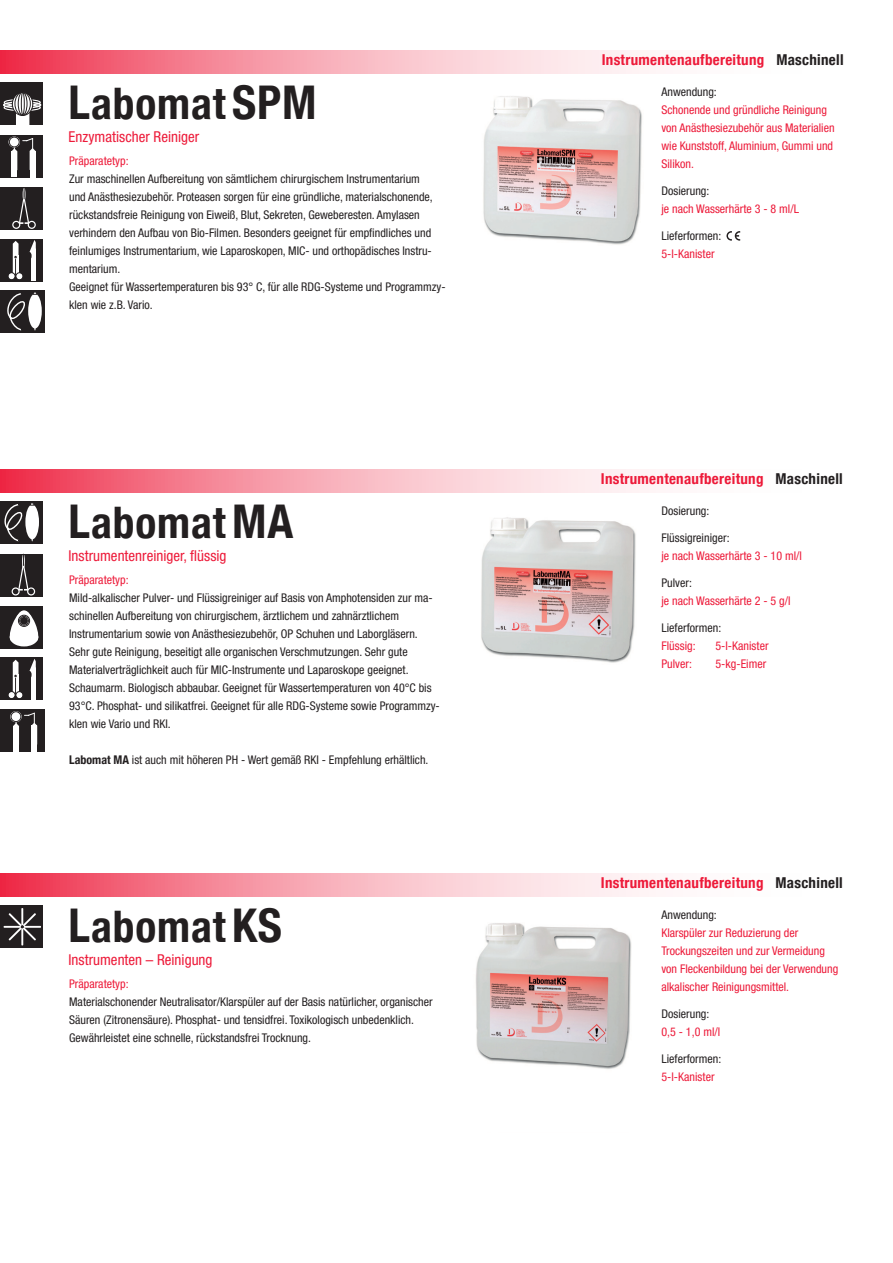
<style>
.page{position:relative;width:893px;height:1263px;background:#fff}
.page>*{position:absolute;margin:0;border:0;box-sizing:border-box;transform-origin:0 0}
.t1{font:700 condensed 43.5px "Helvetica Neue";letter-spacing:.02em;color:#231f20}
.t2{font:700 condensed 15px "Helvetica Neue";letter-spacing:.02em;color:#ed1a39}
.t3{font:condensed 15px "Helvetica Neue";color:#ed1a39}
.t4{font:condensed 12px/18px "Helvetica Neue";color:#231f20}
.t5{font:condensed 12px/18px "Helvetica Neue";color:#ed1a39}
.s1{font-size:46.5px}
.s2{font-weight:700}
.s3{color:#231f20}
</style>
<div class="page">
<svg style="left:0;top:51px;width:649px;height:23px;background:#f7a3b0"></svg>
<div style="left:0;top:83px;width:43px;height:42px;background:#231f20"></div>
<svg style="left:16px;top:112px;width:13px;height:13px"></svg>
<div style="left:4px;top:99px;width:37px;height:7px;border:1px solid #fff;border-radius:50%"></div>
<div style="left:4px;top:104px;width:37px;height:7px;border:1px solid #fff;border-radius:50%"></div>
<div style="left:3px;top:101px;width:38px;height:8px;border:2px solid #fff;border-radius:50%"></div>
<svg style="left:13px;top:93px;width:20px;height:22px"></svg>
<div style="left:12px;top:92px;width:21px;height:24px;border:1px solid #231f20;border-radius:50%"></div>
<svg style="left:15px;top:92px;width:15px;height:23px"></svg>
<div style="left:15px;top:92px;width:16px;height:24px;border:1px solid #231f20;border-radius:50%"></div>
<svg style="left:18px;top:92px;width:9px;height:23px"></svg>
<div style="left:18px;top:92px;width:9px;height:24px;border:1px solid #231f20;border-radius:50%"></div>
<div style="left:21px;top:92px;width:4px;height:23px;border:1px solid #231f20;border-radius:50%"></div>
<div style="left:0;top:135px;width:43px;height:42px;background:#231f20"></div>
<div style="left:11px;top:151px;width:6px;height:26px;background:#fff"></div>
<div style="left:30px;top:151px;width:5px;height:26px;background:#fff"></div>
<svg style="left:11px;top:138px;width:25px;height:35px"></svg>
<div style="left:10px;top:137px;width:9px;height:10px;background:#fff;border-radius:50%"></div>
<div style="left:9px;top:137px;width:11px;height:10px;border:1px solid #231f20;border-radius:50%"></div>
<div style="left:0;top:187px;width:43px;height:43px;background:#231f20"></div>
<div style="left:12px;top:221px;width:8px;height:8px;border:1px solid #fff;border-radius:50%"></div>
<div style="left:28px;top:221px;width:8px;height:8px;border:1px solid #fff;border-radius:50%"></div>
<svg style="left:18px;top:188px;width:12px;height:37px"></svg>
<div style="left:0;top:239px;width:43px;height:42px;background:#231f20"></div>
<hr style="left:32px;top:244px;width:4px;height:37px;background:#fff">
<div style="left:8px;top:273px;width:7px;height:7px;background:#fff;border-radius:50%"></div>
<div style="left:8px;top:272px;width:7px;height:8px;border:1px solid #231f20;border-radius:50%"></div>
<svg style="left:13px;top:240px;width:23px;height:40px"></svg>
<div style="left:0;top:291px;width:45px;height:42px;background:#231f20"></div>
<div style="left:28px;top:294px;width:14px;height:34px;background:#fff;border-radius:50%"></div>
<svg style="left:7px;top:293px;width:18px;height:38px"></svg>
<svg style="left:0;top:470px;width:649px;height:23px;background:#f7a3b0"></svg>
<div style="left:0;top:502px;width:43px;height:42px;background:#231f20"></div>
<div style="left:25px;top:505px;width:14px;height:34px;background:#fff;border-radius:50%"></div>
<svg style="left:4px;top:504px;width:19px;height:38px"></svg>
<div style="left:0;top:554px;width:43px;height:42px;background:#231f20"></div>
<div style="left:12px;top:587px;width:8px;height:8px;border:1px solid #fff;border-radius:50%"></div>
<div style="left:27px;top:587px;width:8px;height:8px;border:1px solid #fff;border-radius:50%"></div>
<svg style="left:17px;top:555px;width:12px;height:36px"></svg>
<div style="left:0;top:606px;width:43px;height:42px;background:#231f20"></div>
<svg style="left:9px;top:610px;width:30px;height:32px"></svg>
<div style="left:10px;top:628px;width:28px;height:18px;background:#fff;border-radius:50%"></div>
<div style="left:20px;top:617px;width:8px;height:8px;background:#231f20;border-radius:50%"></div>
<div style="left:19px;top:616px;width:10px;height:9px;border:1px solid #231f20;border-radius:50%"></div>
<div style="left:18px;top:615px;width:12px;height:11px;border:1px solid #231f20;border-radius:50%"></div>
<div style="left:0;top:658px;width:43px;height:42px;background:#231f20"></div>
<hr style="left:32px;top:662px;width:4px;height:38px;background:#fff">
<div style="left:8px;top:692px;width:7px;height:6px;background:#fff;border-radius:50%"></div>
<div style="left:8px;top:691px;width:7px;height:8px;border:1px solid #231f20;border-radius:50%"></div>
<svg style="left:13px;top:659px;width:23px;height:40px"></svg>
<div style="left:0;top:710px;width:45px;height:42px;background:#231f20"></div>
<div style="left:13px;top:726px;width:6px;height:26px;background:#fff"></div>
<div style="left:31px;top:726px;width:6px;height:26px;background:#fff"></div>
<svg style="left:13px;top:713px;width:24px;height:13px"></svg>
<div style="left:11px;top:712px;width:10px;height:9px;background:#fff;border-radius:50%"></div>
<div style="left:11px;top:711px;width:10px;height:11px;border:1px solid #231f20;border-radius:50%"></div>
<svg style="left:0;top:874px;width:649px;height:23px;background:#f7a3b0"></svg>
<div style="left:0;top:905px;width:43px;height:43px;background:#231f20"></div>
<svg style="left:4px;top:908px;width:37px;height:37px"></svg>
<img style="left:481px;top:517px;width:155px;height:146px">
<img style="left:475px;top:923px;width:157px;height:146px">
<img style="left:483px;top:96px;width:159px;height:149px">
<svg style="left:726px;top:231px;width:14px;height:10px"></svg>
<h1 class="t1" style="left:69px;top:77px;width:250px"><span class="s1">L</span>abomat <span class="s1">SPM</span></h1>
<p class="t3" style="left:69px;top:128px;width:132px">Enzymatischer Reiniger</p>
<p class="t5" style="left:69px;top:152px;width:61px">Präparatetyp:</p>
<p class="t4" style="left:69px;top:170px;width:378px">Zur maschinellen Aufbereitung von sämtlichem chirurgischem Instrumentarium<br>und Anästhesiezubehör. Proteasen sorgen für eine gründliche, materialschonende, rückstandsfreie Reinigung von Eiweiß, Blut, Sekreten, Geweberesten. Amylasen verhindern den Aufbau von Bio-Filmen. Besonders geeignet für empfindliches und feinlumiges Instrumentarium, wie Laparoskopen, MIC- und orthopädisches Instru&shy;mentarium.<br>Geeignet für Wassertemperaturen bis 93° C, für alle RDG-Systeme und Programmzy&shy;klen wie z.B. Vario.</p>
<h1 class="t1" style="left:69px;top:496px;width:226px"><span class="s1">L</span>abomat<span class="s1">MA</span></h1>
<p class="t3" style="left:69px;top:547px;width:159px">Instrumentenreiniger, flüssig</p>
<p class="t5" style="left:69px;top:571px;width:61px">Präparatetyp:</p>
<p class="t4" style="left:69px;top:589px;width:372px">Mild-alkalischer Pulver- und Flüssigreiniger auf Basis von Amphotensiden zur ma&shy;schinellen Aufbereitung von chirurgischem, ärztlichem und zahnärztlichem Instrumentarium sowie von Anästhesiezubehör, OP Schuhen und Laborgläsern.<br>Sehr gute Reinigung, beseitigt alle organischen Verschmutzungen. Sehr gute Materialverträglichkeit auch für MIC-Instrumente und Laparoskope geeignet.<br>Schaumarm. Biologisch abbaubar. Geeignet für Wassertemperaturen von 40°C bis 93°C. Phosphat- und silikatfrei. Geeignet für alle RDG-Systeme sowie Programmzy&shy;klen wie Vario und RKI.</p>
<p class="t4" style="left:69px;top:751px;width:361px"><span class="s2">Labomat MA</span> ist auch mit höheren PH - Wert gemäß RKI - Empfehlung erhältlich.</p>
<h1 class="t1" style="left:69px;top:900px;width:215px"><span class="s1">L</span>abomat <span class="s1">KS</span></h1>
<p class="t3" style="left:69px;top:951px;width:145px">Instrumenten – Reinigung</p>
<p class="t5" style="left:69px;top:975px;width:61px">Präparatetyp:</p>
<p class="t4" style="left:69px;top:993px;width:365px">Materialschonender Neutralisator/Klarspüler auf der Basis natürlicher, organischer<br>Säuren (Zitronensäure). Phosphat- und tensidfrei. Toxikologisch unbedenklich.<br>Gewährleistet eine schnelle, rückstandsfrei Trocknung.</p>
<p class="t2" style="left:602px;top:51px;width:244px">Instrumentenaufbereitung <span class="s3">Maschinell</span></p>
<p class="t4" style="left:661px;top:83px;width:57px">Anwendung:</p>
<p class="t5" style="left:661px;top:101px;width:175px">Schonende und gründliche Reinigung von Anästhesiezubehör aus Materialien wie Kunststoff, Aluminium, Gummi und<br>Silikon.</p>
<p class="t4" style="left:661px;top:182px;width:49px">Dosierung:</p>
<p class="t5" style="left:661px;top:200px;width:139px">je nach Wasserhärte 3 - 8 ml/L</p>
<p class="t4" style="left:661px;top:227px;width:61px">Lieferformen:</p>
<p class="t5" style="left:661px;top:245px;width:55px">5-l-Kanister</p>
<p class="t2" style="left:601px;top:470px;width:244px">Instrumentenaufbereitung <span class="s3">Maschinell</span></p>
<p class="t4" style="left:661px;top:502px;width:49px">Dosierung:</p>
<p class="t4" style="left:661px;top:529px;width:70px">Flüssigreiniger:</p>
<p class="t5" style="left:661px;top:547px;width:142px">je nach Wasserhärte 3 - 10 ml/l</p>
<p class="t4" style="left:661px;top:574px;width:32px">Pulver:</p>
<p class="t5" style="left:661px;top:592px;width:131px">je nach Wasserhärte 2 - 5 g/l</p>
<p class="t4" style="left:661px;top:619px;width:61px">Lieferformen:</p>
<p class="t5" style="left:661px;top:637px;width:36px">Flüssig:</p>
<p class="t5" style="left:715px;top:637px;width:55px">5-l-Kanister</p>
<p class="t5" style="left:661px;top:655px;width:32px">Pulver:</p>
<p class="t5" style="left:715px;top:655px;width:52px">5-kg-Eimer</p>
<p class="t2" style="left:601px;top:874px;width:244px">Instrumentenaufbereitung <span class="s3">Maschinell</span></p>
<p class="t4" style="left:661px;top:906px;width:57px">Anwendung:</p>
<p class="t5" style="left:661px;top:924px;width:178px">Klarspüler zur Reduzierung der Trockungszeiten und zur Vermeidung von Fleckenbildung bei der Verwendung alkalischer Reinigungsmittel.</p>
<p class="t4" style="left:661px;top:1005px;width:49px">Dosierung:</p>
<p class="t5" style="left:661px;top:1023px;width:60px">0,5 - 1,0 ml/l</p>
<p class="t4" style="left:661px;top:1050px;width:61px">Lieferformen:</p>
<p class="t5" style="left:661px;top:1068px;width:55px">5-l-Kanister</p>
</div>
